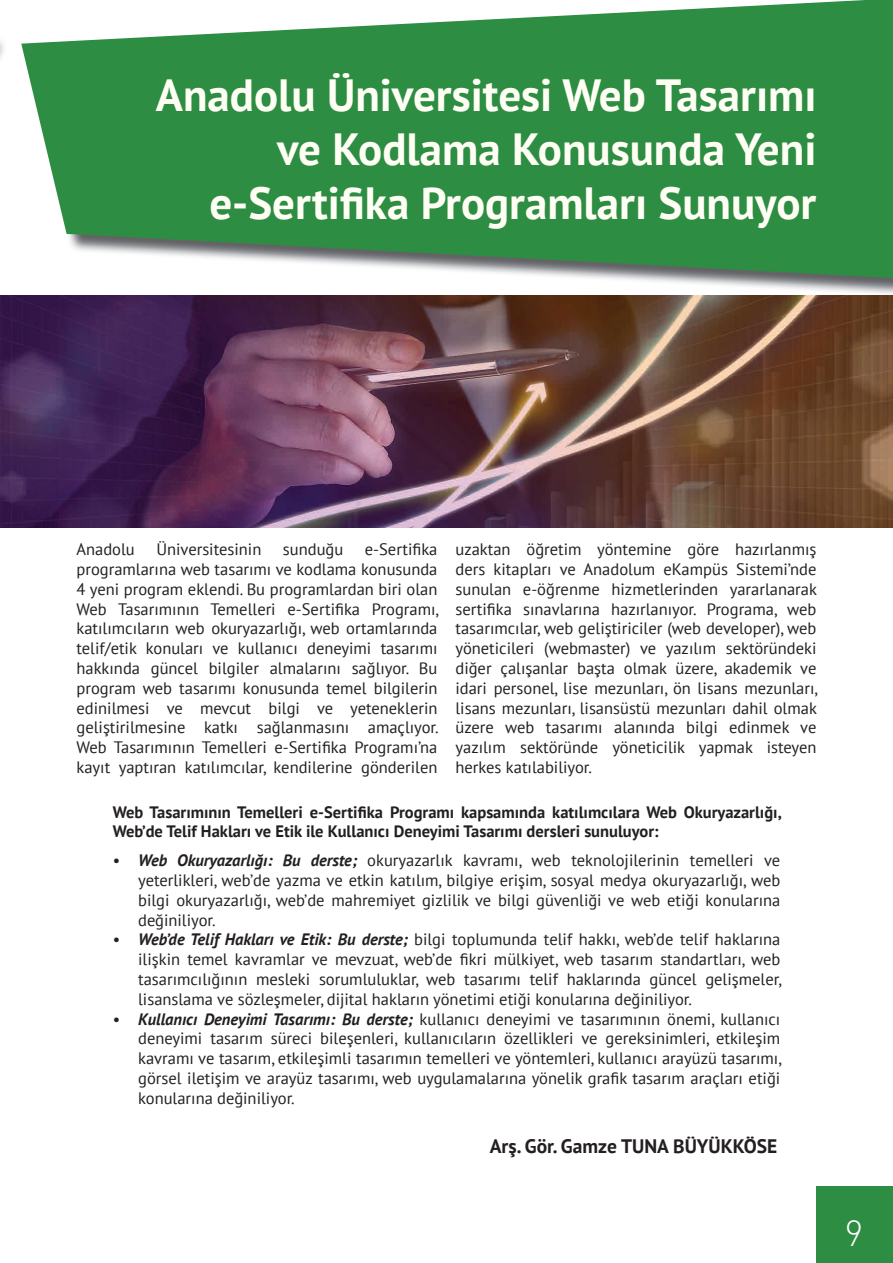
<style>
.page{position:relative;width:893px;height:1263px;background:#fff}
.page>*{position:absolute;margin:0;border:0;box-sizing:border-box;transform-origin:0 0}
.t1{font:700 45px/54px "PT Sans";color:#fffef4;text-align:right}
.t2{font:300 36px "DIN Pro";color:#fff}
.t3{font:700 19.5px "PT Sans";color:#231f20}
.t4{font:16.5px/19.8px "PT Sans";color:#231f20;text-align:justify}
.t5{font:700 16.5px/19.8px "PT Sans";color:#231f20}
.s1{font-weight:700;font-style:italic}
</style>
<div class="page">
<img style="left:0;top:41px;width:4px;height:17px">
<div style="left:816px;top:1187px;width:77px;height:76px;background:#2d8d42"></div>
<img style="left:600px;top:278px;width:293px;height:16px">
<svg style="left:21px;top:0;width:872px;height:278px;background:#4d9c5f"></svg>
<img style="left:0;top:295px;width:893px;height:232px">
<h1 class="t1" style="left:156px;top:68px;width:662px">Anadolu Üniversitesi Web Tasarımı ve Kodlama Konusunda Yeni e-Sertifika Programları Sunuyor</h1>
<p class="t4" style="left:77px;top:539px;width:60px">Anadolu</p>
<p class="t4" style="left:156px;top:539px;width:106px">Üniversitesinin</p>
<p class="t4" style="left:283px;top:539px;width:62px">sunduğu</p>
<p class="t4" style="left:77px;top:539px;width:364px;text-indent:288px">e-Sertifika programlarına web tasarımı ve kodlama konusunda 4 yeni program eklendi. Bu programlardan biri olan Web Tasarımının Temelleri e-Sertifika Programı, katılımcıların web okuryazarlığı, web ortamlarında telif/etik konuları ve kullanıcı deneyimi tasarımı hakkında güncel bilgiler almalarını sağlıyor. Bu program web tasarımı konusunda temel bilgilerin edinilmesi ve mevcut bilgi ve yeteneklerin geliştirilmesine katkı sağlanmasını amaçlıyor.<br>Web Tasarımının Temelleri e-Sertifika Programı’na kayıt yaptıran katılımcılar, kendilerine gönderilen</p>
<p class="t4" style="left:455px;top:539px;width:364px">uzaktan öğretim yöntemine göre hazırlanmış ders kitapları ve Anadolum eKampüs Sistemi’nde sunulan e-öğrenme hizmetlerinden yararlanarak sertifika sınavlarına hazırlanıyor. Programa, web tasarımcılar, web geliştiriciler (web developer), web yöneticileri (webmaster) ve yazılım sektöründeki diğer çalışanlar başta olmak üzere, akademik ve idari personel, lise mezunları, ön lisans mezunları, lisans mezunları, lisansüstü mezunları dahil olmak üzere web tasarımı alanında bilgi edinmek ve yazılım sektöründe yöneticilik yapmak isteyen herkes katılabiliyor.</p>
<p class="t5" style="left:113px;top:801px;width:670px">Web Tasarımının Temelleri e-Sertifika Programı kapsamında katılımcılara Web Okuryazarlığı,<br>Web’de Telif Hakları ve Etik ile Kullanıcı Deneyimi Tasarımı dersleri sunuluyor:</p>
<p class="t4" style="left:138px;top:850px;width:644px;text-indent:-25px">• <span class="s1">Web Okuryazarlığı: Bu derste;</span> okuryazarlık kavramı, web teknolojilerinin temelleri ve yeterlikleri, web’de yazma ve etkin katılım, bilgiye erişim, sosyal medya okuryazarlığı, web bilgi okuryazarlığı, web’de mahremiyet gizlilik ve bilgi güvenliği ve web etiği konularına değiniliyor.</p>
<p class="t4" style="left:138px;top:929px;width:645px;text-indent:-25px">• <span class="s1">Web’de Telif Hakları ve Etik: Bu derste;</span> bilgi toplumunda telif hakkı, web’de telif haklarına ilişkin temel kavramlar ve mevzuat, web’de fikri mülkiyet, web tasarım standartları, web tasarımcılığının mesleki sorumluluklar, web tasarımı telif haklarında güncel gelişmeler, lisanslama ve sözleşmeler, dijital hakların yönetimi etiği konularına değiniliyor.</p>
<p class="t4" style="left:138px;top:1008px;width:645px;text-indent:-25px">• <span class="s1">Kullanıcı Deneyimi Tasarımı: Bu derste;</span> kullanıcı deneyimi ve tasarımının önemi, kullanıcı deneyimi tasarım süreci bileşenleri, kullanıcıların özellikleri ve gereksinimleri, etkileşim kavramı ve tasarım, etkileşimli tasarımın temelleri ve yöntemleri, kullanıcı arayüzü tasarımı, görsel iletişim ve arayüz tasarımı, web uygulamalarına yönelik grafik tasarım araçları etiği konularına değiniliyor.</p>
<p class="t3" style="left:490px;top:1133px;width:289px">Arş. Gör. Gamze TUNA BÜYÜKKÖSE</p>
<h2 class="t2" style="left:845px;top:1205px;width:20px">9</h2>
</div>
